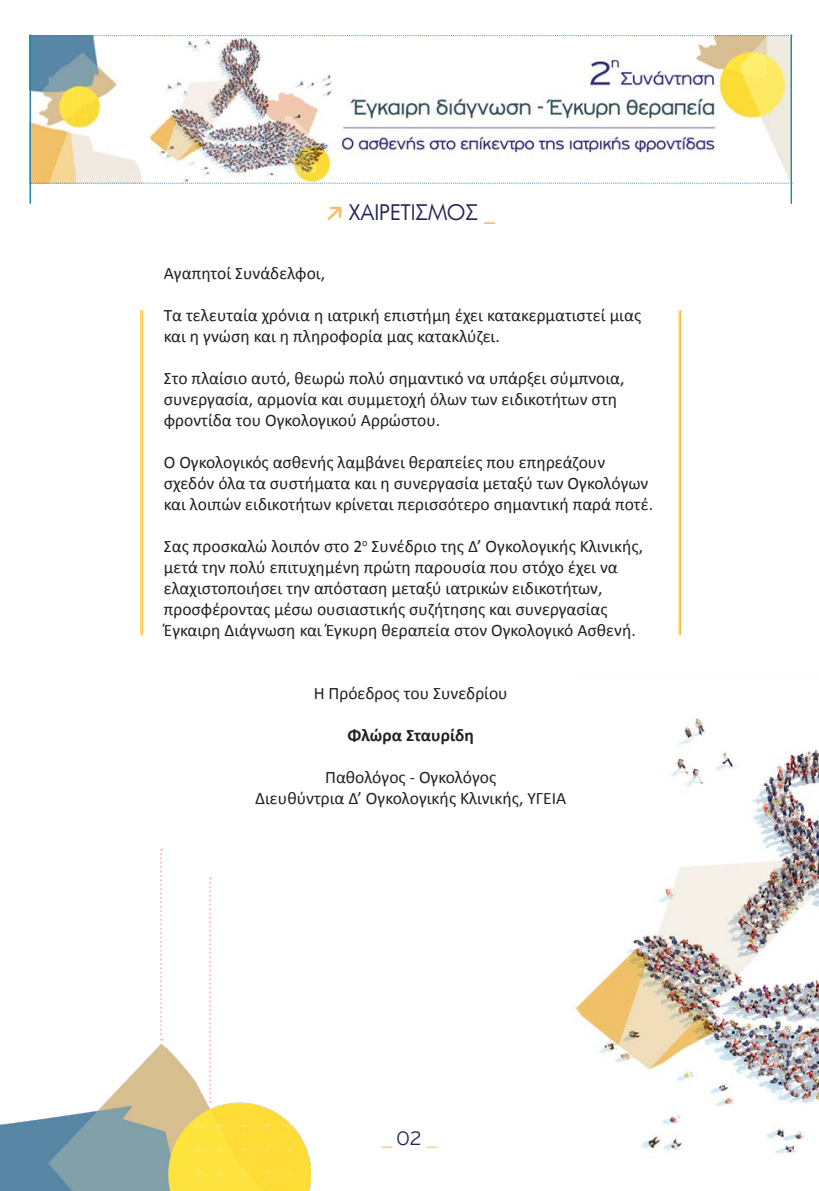
<style>
.page{position:relative;width:819px;height:1191px;background:#fff}
.page>*{position:absolute;margin:0;border:0;box-sizing:border-box;transform-origin:0 0}
.t1{font:21px "PF Futura Neu";color:#26265b}
.t2{font:300 21px "PF Highway Gothic";color:#fcb862}
.t3{font:17.5px/21px "Calibri";color:#231f20}
.t4{font:700 17.5px "Calibri";color:#231f20}
.s1{font-family:"Calibri";font-weight:700;color:#fcb862}
.s2{color:#fcb862}
.s3{color:#26265b}
</style>
<div class="page">
<img style="left:30px;top:35px;width:762px;height:168px">
<hr style="left:142px;top:310px;width:1px;height:325px;background:#fcb828">
<hr style="left:140px;top:310px;width:1px;height:325px;background:#fcb828">
<hr style="left:680px;top:310px;width:1px;height:325px;background:#fcb828">
<hr style="left:678px;top:310px;width:1px;height:325px;background:#fcb828">
<img style="left:570px;top:718px;width:249px;height:436px">
<img style="left:0;top:1044px;width:310px;height:147px">
<svg style="left:209px;top:877px;width:2px;height:225px"></svg>
<svg style="left:160px;top:848px;width:2px;height:192px"></svg>
<p class="t1" style="left:326px;top:199px;width:170px"><span class="s1">↗</span> ΧΑΙΡΕΤΙΣΜΟΣ <span class="s2">_</span></p>
<p class="t3" style="left:164px;top:262px;width:163px">Αγαπητοί Συνάδελφοι,</p>
<p class="t3" style="left:164px;top:304px;width:479px">Τα τελευταία χρόνια η ιατρική επιστήμη έχει κατακερματιστεί μιας και η γνώση και η πληροφορία μας κατακλύζει.</p>
<p class="t3" style="left:164px;top:367px;width:462px">Στο πλαίσιο αυτό, θεωρώ πολύ σημαντικό να υπάρξει σύμπνοια, συνεργασία, αρμονία και συμμετοχή όλων των ειδικοτήτων στη φροντίδα του Ογκολογικού Αρρώστου.</p>
<p class="t3" style="left:164px;top:451px;width:491px">Ο Ογκολογικός ασθενής λαμβάνει θεραπείες που επηρεάζουν σχεδόν όλα τα συστήματα και η συνεργασία μεταξύ των Ογκολόγων και λοιπών ειδικοτήτων κρίνεται περισσότερο σημαντική παρά ποτέ.</p>
<p class="t3" style="left:164px;top:535px;width:480px">Σας προσκαλώ λοιπόν στο 2<sup>ο</sup> Συνέδριο της Δ’ Ογκολογικής Κλινικής, μετά την πολύ επιτυχημένη πρώτη παρουσία που στόχο έχει να ελαχιστοποιήσει την απόσταση μεταξύ ιατρικών ειδικοτήτων, προσφέροντας μέσω ουσιαστικής συζήτησης και συνεργασίας Έγκαιρη Διάγνωση και Έγκυρη θεραπεία στον Ογκολογικό Ασθενή.</p>
<p class="t3" style="left:314px;top:682px;width:195px">Η Πρόεδρος του Συνεδρίου</p>
<p class="t4" style="left:347px;top:722px;width:128px">Φλώρα Σταυρίδη</p>
<p class="t3" style="left:325px;top:766px;width:173px">Παθολόγος - Ογκολόγος</p>
<p class="t3" style="left:255px;top:787px;width:312px">Διευθύντρια Δ’ Ογκολογικής Κλινικής, ΥΓΕΙΑ</p>
<p class="t2" style="left:381px;top:1127px;width:57px">_ <span class="s3">02</span> _</p>
</div>
